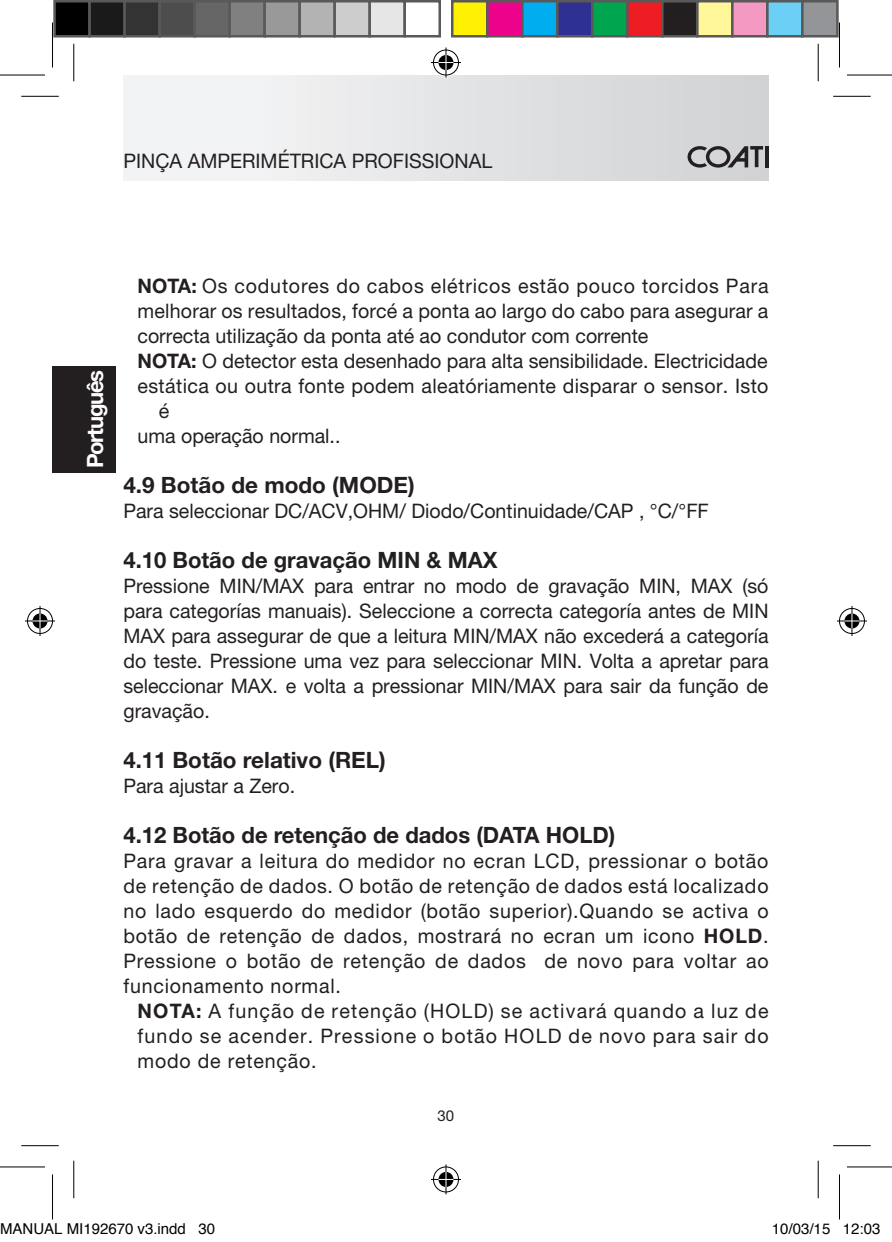
<style>
.page{position:relative;width:892px;height:1242px;background:#fff}
.page>*{position:absolute;margin:0;border:0;box-sizing:border-box;transform-origin:0 0}
.t1{font:700 22.5px "Helvetica Neue LT Std";color:#231f20}
.t2{font:700 22.5px "Helvetica Neue LT Std";letter-spacing:-.06em;color:#fff}
.t3{font:20px/25px "Helvetica Neue LT Pro";letter-spacing:.01em;color:#231f20;text-align:justify}
.t4{font:20px "Helvetica Neue LT Pro";letter-spacing:.04em;color:#231f20}
.t5{font:20px/25px "Helvetica Neue LT Pro";letter-spacing:.06em;color:#231f20}
.t6{font:15px "Helvetica";color:#000}
.t7{font:15px "Helvetica Neue LT Pro";color:#231f20}
.s1{font-family:"Helvetica Neue LT Std";font-weight:700}
</style>
<div class="page">
<div style="left:123px;top:75px;width:645px;height:105px;background:linear-gradient(to right,#f7f8f9,#d1d2d4)"></div>
<div style="left:52px;top:366px;width:64px;height:106px;background:#231f20"></div>
<hr style="left:765px;top:146px;width:3px;height:21px;background:#231f20">
<svg style="left:687px;top:146px;width:76px;height:22px;background:#8e8d8e"></svg>
<hr style="left:21px;top:96px;width:38px;height:1px;background:#000">
<hr style="left:833px;top:96px;width:37px;height:1px;background:#000">
<hr style="left:21px;top:1145px;width:38px;height:1px;background:#000">
<hr style="left:833px;top:1145px;width:37px;height:1px;background:#000">
<hr style="left:73px;top:44px;width:1px;height:37px;background:#000">
<hr style="left:73px;top:1160px;width:1px;height:38px;background:#000">
<hr style="left:817px;top:44px;width:1px;height:37px;background:#000">
<hr style="left:817px;top:1160px;width:1px;height:38px;background:#000">
<svg style="left:0;top:74px;width:45px;height:1px"></svg>
<svg style="left:847px;top:74px;width:45px;height:1px"></svg>
<hr style="left:0;top:75px;width:45px;height:1px;background:#000">
<hr style="left:847px;top:75px;width:45px;height:1px;background:#000">
<hr style="left:0;top:1166px;width:45px;height:1px;background:#000">
<hr style="left:847px;top:1166px;width:45px;height:1px;background:#000">
<hr style="left:52px;top:22px;width:1px;height:45px;background:#000">
<hr style="left:52px;top:1174px;width:1px;height:45px;background:#000">
<hr style="left:839px;top:22px;width:1px;height:45px;background:#000">
<hr style="left:839px;top:1174px;width:1px;height:45px;background:#000">
<div style="left:432px;top:48px;width:28px;height:29px;border:3px solid #fff;border-radius:50%"></div>
<hr style="left:431px;top:61px;width:30px;height:3px;background:#fff">
<hr style="left:444px;top:47px;width:3px;height:30px;background:#fff">
<div style="left:437px;top:53px;width:18px;height:19px;border:3px solid #fff;border-radius:50%"></div>
<div style="left:433px;top:50px;width:26px;height:25px;border:1px solid #000;border-radius:50%"></div>
<hr style="left:431px;top:62px;width:30px;height:1px;background:#000">
<hr style="left:445px;top:47px;width:1px;height:30px;background:#000">
<svg style="left:438px;top:55px;width:15px;height:15px"></svg>
<div style="left:432px;top:1165px;width:28px;height:28px;border:3px solid #fff;border-radius:50%"></div>
<hr style="left:431px;top:1177px;width:30px;height:3px;background:#fff">
<hr style="left:444px;top:1164px;width:3px;height:30px;background:#fff">
<div style="left:437px;top:1170px;width:18px;height:18px;border:3px solid #fff;border-radius:50%"></div>
<div style="left:433px;top:1166px;width:26px;height:26px;border:1px solid #000;border-radius:50%"></div>
<hr style="left:431px;top:1178px;width:30px;height:1px;background:#000">
<hr style="left:445px;top:1164px;width:1px;height:30px;background:#000">
<svg style="left:438px;top:1171px;width:15px;height:15px"></svg>
<div style="left:26px;top:607px;width:28px;height:28px;border:3px solid #fff;border-radius:50%"></div>
<hr style="left:25px;top:619px;width:30px;height:3px;background:#fff">
<svg style="left:38px;top:606px;width:4px;height:30px"></svg>
<div style="left:31px;top:612px;width:18px;height:18px;border:3px solid #fff;border-radius:50%"></div>
<div style="left:27px;top:608px;width:26px;height:25px;border:1px solid #000;border-radius:50%"></div>
<hr style="left:25px;top:620px;width:30px;height:1px;background:#000">
<hr style="left:40px;top:606px;width:1px;height:30px;background:#000">
<svg style="left:33px;top:613px;width:15px;height:15px"></svg>
<div style="left:838px;top:607px;width:28px;height:28px;border:3px solid #fff;border-radius:50%"></div>
<hr style="left:837px;top:619px;width:30px;height:3px;background:#fff">
<hr style="left:850px;top:606px;width:3px;height:30px;background:#fff">
<div style="left:843px;top:612px;width:18px;height:18px;border:3px solid #fff;border-radius:50%"></div>
<div style="left:839px;top:608px;width:25px;height:25px;border:1px solid #000;border-radius:50%"></div>
<hr style="left:837px;top:620px;width:30px;height:1px;background:#000">
<hr style="left:851px;top:606px;width:1px;height:30px;background:#000">
<svg style="left:844px;top:613px;width:15px;height:15px"></svg>
<div style="left:55px;top:1px;width:35px;height:35px;background:#000"></div>
<div style="left:53px;top:0;width:38px;height:37px;border:2px solid #595959"></div>
<div style="left:90px;top:1px;width:35px;height:35px;background:#1a1a1a"></div>
<div style="left:88px;top:0;width:38px;height:37px;border:2px solid #595959"></div>
<div style="left:125px;top:1px;width:35px;height:35px;background:#333"></div>
<div style="left:123px;top:0;width:38px;height:37px;border:2px solid #595959"></div>
<div style="left:160px;top:1px;width:35px;height:35px;background:#4d4d4d"></div>
<div style="left:158px;top:0;width:38px;height:37px;border:2px solid #595959"></div>
<div style="left:195px;top:1px;width:35px;height:35px;background:#666"></div>
<div style="left:193px;top:0;width:38px;height:37px;border:2px solid #595959"></div>
<div style="left:230px;top:1px;width:35px;height:35px;background:#808080"></div>
<div style="left:228px;top:0;width:38px;height:37px;border:2px solid #595959"></div>
<div style="left:265px;top:1px;width:35px;height:35px;background:#999"></div>
<div style="left:263px;top:0;width:38px;height:37px;border:2px solid #595959"></div>
<div style="left:300px;top:1px;width:35px;height:35px;background:#b3b3b3"></div>
<div style="left:298px;top:0;width:38px;height:37px;border:2px solid #595959"></div>
<div style="left:335px;top:1px;width:35px;height:35px;background:#ccc"></div>
<div style="left:333px;top:0;width:38px;height:37px;border:2px solid #595959"></div>
<div style="left:370px;top:1px;width:35px;height:35px;background:#e6e6e6"></div>
<div style="left:368px;top:0;width:38px;height:37px;border:2px solid #595959"></div>
<div style="left:403px;top:0;width:38px;height:37px;border:2px solid #595959"></div>
<div style="left:452px;top:1px;width:35px;height:35px;background:#fff101"></div>
<div style="left:451px;top:0;width:37px;height:37px;border:2px solid #595959"></div>
<div style="left:487px;top:1px;width:35px;height:35px;background:#ed028c"></div>
<div style="left:486px;top:0;width:37px;height:37px;border:2px solid #595959"></div>
<div style="left:522px;top:1px;width:35px;height:35px;background:#00aeef"></div>
<div style="left:521px;top:0;width:37px;height:37px;border:2px solid #595959"></div>
<div style="left:557px;top:1px;width:35px;height:35px;background:#2e3092"></div>
<div style="left:556px;top:0;width:37px;height:37px;border:2px solid #595959"></div>
<div style="left:592px;top:1px;width:35px;height:35px;background:#00a54f"></div>
<div style="left:591px;top:0;width:37px;height:37px;border:2px solid #595959"></div>
<div style="left:627px;top:1px;width:35px;height:35px;background:#ee1d23"></div>
<div style="left:626px;top:0;width:37px;height:37px;border:2px solid #595959"></div>
<div style="left:662px;top:1px;width:35px;height:35px;background:#231f20"></div>
<div style="left:661px;top:0;width:37px;height:37px;border:2px solid #595959"></div>
<div style="left:697px;top:1px;width:35px;height:35px;background:#fff79a"></div>
<div style="left:696px;top:0;width:37px;height:37px;border:2px solid #595959"></div>
<div style="left:732px;top:1px;width:35px;height:35px;background:#f499c2"></div>
<div style="left:731px;top:0;width:37px;height:37px;border:2px solid #595959"></div>
<div style="left:767px;top:1px;width:35px;height:35px;background:#6bcff6"></div>
<div style="left:766px;top:0;width:37px;height:37px;border:2px solid #595959"></div>
<div style="left:802px;top:1px;width:35px;height:35px;background:#939598"></div>
<div style="left:801px;top:0;width:37px;height:37px;border:2px solid #595959"></div>
<p class="t3" style="left:123px;top:148px;width:370px">PINÇA AMPERIMÉTRICA PROFISSIONAL</p>
<p class="t2" style="left:81px;top:468px;width:100px;rotate:-90deg">Português</p>
<p class="t4" style="left:138px;top:273px;width:632px"><span class="s1">NOTA:</span> Os codutores do cabos elétricos estão pouco torcidos Para</p>
<p class="t3" style="left:138px;top:298px;width:632px">melhorar os resultados, forcé a ponta ao largo do cabo para asegurar a</p>
<p class="t3" style="left:137px;top:323px;width:512px">correcta utilização da ponta até ao condutor com corrente</p>
<p class="t3" style="left:137px;top:348px;width:631px"><span class="s1">NOTA:</span> O detector esta desenhado para alta sensibilidade. Electricidade</p>
<p class="t3" style="left:137px;top:373px;width:632px">estática ou outra fonte podem aleatóriamente disparar o sensor. I sto</p>
<p class="t3" style="left:159px;top:398px;width:12px">é</p>
<p class="t3" style="left:137px;top:423px;width:204px">uma operação normal..</p>
<p class="t1" style="left:123px;top:471px;width:293px">4.9 Botão de modo (MODE)</p>
<p class="t3" style="left:123px;top:498px;width:574px">Para seleccionar DC/ACV,OHM/ Diodo/Continuidade/CAP , °C/°FF</p>
<p class="t1" style="left:123px;top:546px;width:376px">4.10 Botão de gravação MIN &amp; MAX</p>
<p class="t3" style="left:123px;top:573px;width:646px">Pressione MI N/MAX para entrar no modo de gravação MI N, MAX (só para categorías manuais). Seleccione a correcta categoría antes de MI N MAX para assegurar de que a leitura MIN/MAX não excederá a categoría do teste. Pressione uma vez para seleccionar MI N. Volta a apretar para seleccionar MAX. e volta a pressionar MI N/MAX para sair da função de gravação.</p>
<p class="t1" style="left:123px;top:746px;width:264px">4.11 Botão relativo (REL)</p>
<p class="t3" style="left:123px;top:773px;width:173px">Para ajustar a Zero.</p>
<p class="t1" style="left:123px;top:821px;width:493px">4.12 Botão de retenção de dados (DATA HOLD)</p>
<p class="t3" style="left:123px;top:848px;width:424px">Para gravar a leitura do medidor no ecran LCD</p>
<p class="t3" style="left:575px;top:848px;width:195px">, pressionar o botão</p>
<p class="t3" style="left:123px;top:873px;width:646px">de retenção de dados. O botão de retenção de dados está localizado</p>
<p class="t4" style="left:123px;top:898px;width:646px">no lado esquerdo do medidor (botão superior).Quando se activa o</p>
<p class="t3" style="left:123px;top:923px;width:646px">botão de retenção de dados, mostrará no ecran um icono <span class="s1">HOLD</span>.</p>
<p class="t4" style="left:123px;top:948px;width:646px">Pressione o botão de retenção de dados de novo para voltar ao</p>
<p class="t3" style="left:123px;top:973px;width:219px">funcionamento normal.</p>
<p class="t3" style="left:138px;top:998px;width:323px"><span class="s1">NOTA:</span> A função de retenção (HOLD</p>
<p class="t5" style="left:138px;top:998px;width:632px;text-indent:351px">) se activará quando a luz de fundo se acender. Pressione o botão HOLD</p>
<p class="t3" style="left:568px;top:1023px;width:201px">de novo para sair do</p>
<p class="t3" style="left:138px;top:1048px;width:180px">modo de retenção.</p>
<p class="t7" style="left:437px;top:1106px;width:18px">30</p>
<p class="t6" style="left:0;top:1217px;width:217px">MANUAL MI192670 v3.indd 30</p>
<p class="t6" style="left:772px;top:1217px;width:110px">10/03/15 12:03</p>
</div>
